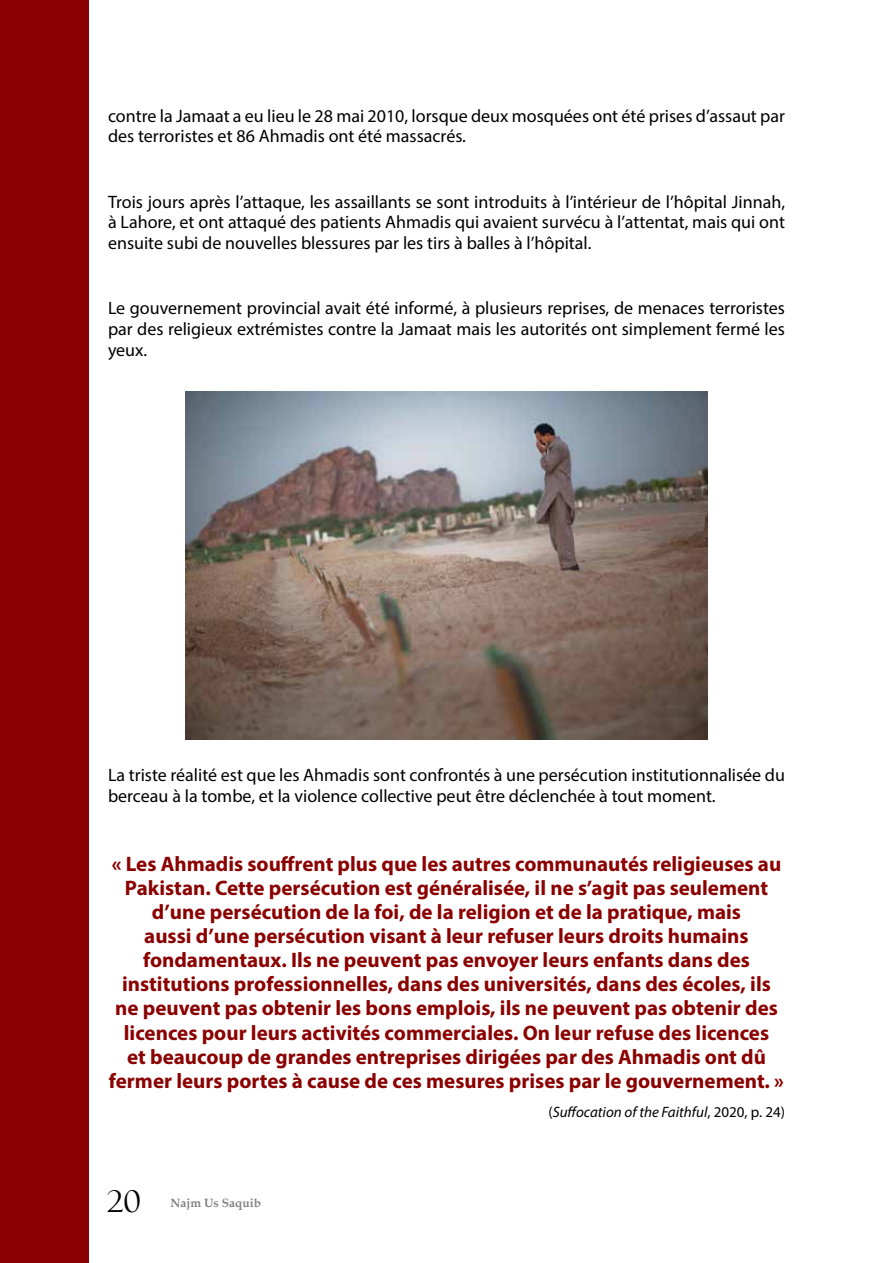
<style>
.page{position:relative;width:893px;height:1263px;background:#fff}
.page>*{position:absolute;margin:0;border:0;box-sizing:border-box;transform-origin:0 0}
.t1{font:30px "Felix Titling";color:#000}
.t2{font:700 21px/24.2px "Myriad Pro";color:#8b0000;text-align:center}
.t3{font:18px/20.7px "Myriad Pro";color:#000}
.t4{font:italic 15px "Myriad Pro";color:#000}
.t5{font:700 12px "Book Antiqua";color:#000}
.s1{font-style:normal}
</style>
<div class="page">
<img style="left:185px;top:392px;width:522px;height:348px">
<div style="left:0;top:0;width:89px;height:1263px;background:#8b0000"></div>
<p class="t3" style="left:108px;top:105px;width:679px">contre la Jamaat a eu lieu le 28 mai 2010, lorsque deux mosquées ont été prises d’assaut par des terroristes et 86 Ahmadis ont été massacrés.</p>
<p class="t3" style="left:108px;top:191px;width:678px;text-align:justify">Trois jours après l’attaque, les assaillants se sont introduits à l’intérieur de l’hôpital Jinnah, à Lahore, et ont attaqué des patients Ahmadis qui avaient survécu à l’attentat, mais qui ont ensuite subi de nouvelles blessures par les tirs à balles à l’hôpital.</p>
<p class="t3" style="left:108px;top:298px;width:678px;text-align:justify">Le gouvernement provincial avait été informé, à plusieurs reprises, de menaces terroristes par des religieux extrémistes contre la Jamaat mais les autorités ont simplement fermé les yeux.</p>
<p class="t3" style="left:108px;top:764px;width:678px">La triste réalité est que les Ahmadis sont confrontés à une persécution institutionnalisée du berceau à la tombe, et la violence collective peut être déclenchée à tout moment.</p>
<p class="t2" style="left:109px;top:851px;width:677px">« Les Ahmadis souffrent plus que les autres communautés religieuses au Pakistan. Cette persécution est généralisée, il ne s’agit pas seulement d’une persécution de la foi, de la religion et de la pratique, mais<br>aussi d’une persécution visant à leur refuser leurs droits humains fondamentaux. Ils ne peuvent pas envoyer leurs enfants dans des institutions professionnelles, dans des universités, dans des écoles, ils ne peuvent pas obtenir les bons emplois, ils ne peuvent pas obtenir des licences pour leurs activités commerciales. On leur refuse des licences<br>et beaucoup de grandes entreprises dirigées par des Ahmadis ont dû fermer leurs portes à cause de ces mesures prises par le gouvernement. »</p>
<p class="t4" style="left:548px;top:1103px;width:238px"><span class="s1">(</span>Suffocation of the Faithful<span class="s1">, 2020, p. 24)</span></p>
<h1 class="t1" style="left:107px;top:1184px;width:35px">20</h1>
<p class="t5" style="left:170px;top:1194px;width:92px">Najm Us Saquib</p>
</div>
